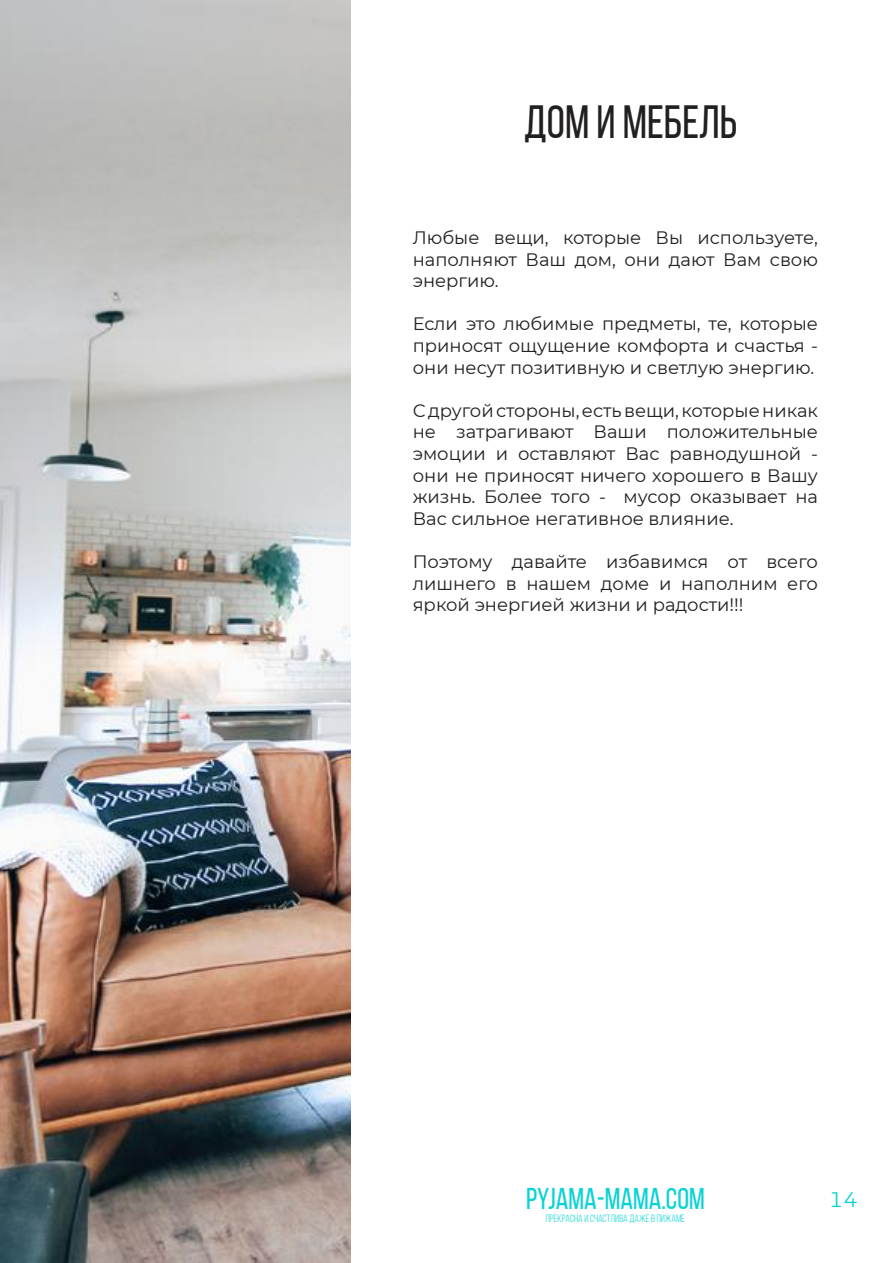
<style>
.page{position:relative;width:893px;height:1263px;background:#fff}
.page>*{position:absolute;margin:0;border:0;box-sizing:border-box;transform-origin:0 0}
.t1{font:46.5px "Bebas Neue";color:#221f1f}
.t2{font:30px "Bebas Neue";color:#0bd3d3}
.t3{font:21px "Montserrat";color:#0bd3d3}
.t4{font:18px/21.6px "Montserrat";color:#221f1f;text-align:justify}
.t5{font:10.5px "Bebas Neue";color:#0bd3d3}
</style>
<div class="page">
<img style="left:0;top:0;width:350px;height:1263px">
<h1 class="t1" style="left:524px;top:97px;width:215px">ДОМ и Мебель</h1>
<p class="t4" style="left:413px;top:226px;width:407px">Любые вещи, которые Вы используете, наполняют Ваш дом, они дают Вам свою энергию.</p>
<p class="t4" style="left:413px;top:312px;width:407px">Если это любимые предметы, те, которые приносят ощущение комфорта и счастья - они несут позитивную и светлую энергию.</p>
<p class="t4" style="left:413px;top:399px;width:407px">С другой стороны, есть вещи, которые никак не затрагивают Ваши положительные эмоции и оставляют Вас равнодушной - они не приносят ничего хорошего в Вашу жизнь. Более того - мусор оказывает на Вас сильное негативное влияние.</p>
<p class="t4" style="left:413px;top:550px;width:407px">Поэтому давайте избавимся от всего лишнего в нашем доме и наполним его яркой энергией жизни и радости!!!</p>
<h2 class="t2" style="left:526px;top:1182px;width:180px">PYJAMA-MAMA.COM</h2>
<p class="t5" style="left:546px;top:1212px;width:141px">ПРЕКРАСНА И СЧАСТЛива даже в пижаме</p>
<p class="t3" style="left:829px;top:1185px;width:31px">14</p>
</div>
